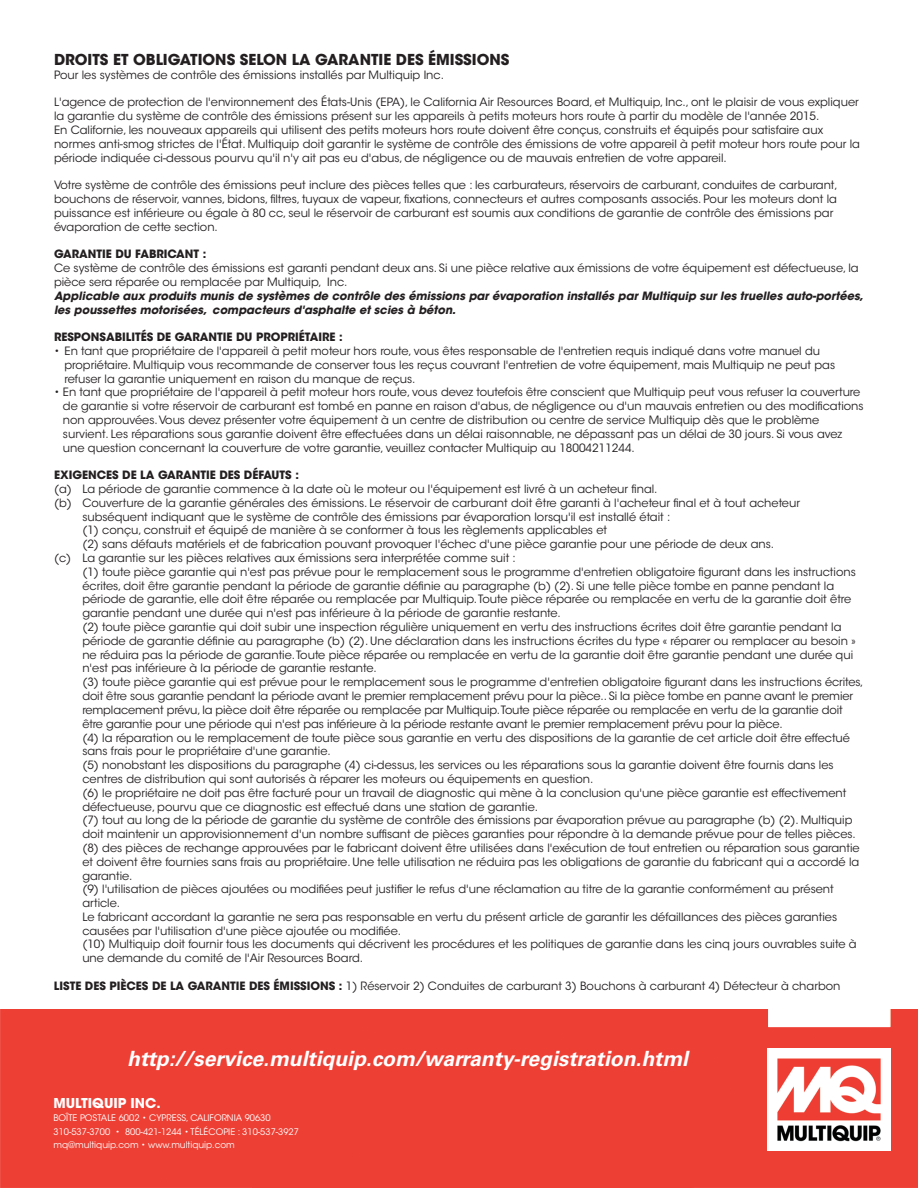
<style>
.page{position:relative;width:918px;height:1188px;background:#fff}
.page>*{position:absolute;margin:0;border:0;box-sizing:border-box;transform-origin:0 0}
.t1{font:italic 700 21px "Univers LT Std";color:#fff}
.t2{font:700 15px "ITC Avant Garde Std";color:#231f20}
.t3{font:700 13.5px "ITC Avant Garde Pro";color:#fff}
.t4{font:11.4px/13.8px "ITC Avant Garde Std";color:#231f20}
.t5{font:italic 700 11.4px/13.8px "ITC Avant Garde Std";color:#231f20}
.t6{font:700 11.4px "ITC Avant Garde Std";color:#231f20}
.t7{font:9px/13.5px "ITC Avant Garde Std";color:#fff}
.s1{font-weight:700}
</style>
<div class="page">
<div style="left:0;top:1010px;width:918px;height:178px;background:#ee3f34"></div>
<img style="left:768px;top:1049px;width:122px;height:102px">
<h2 class="t2" style="left:54px;top:50px;width:457px">DROITS ET OBLIGATIONS SELON LA GARANTIE DES ÉMISSIONS</h2>
<p class="t4" style="left:54px;top:68px;width:392px">Pour les systèmes de contrôle des émissions installés par Multiquip Inc.</p>
<p class="t4" style="left:54px;top:96px;width:808px">L'agence de protection de l'environnement des États-Unis (EPA), le California Air Resources Board, et Multiquip, Inc., ont le plaisir de vous expliquer la garantie du système de contrôle des émissions présent sur les appareils à petits moteurs hors route à partir du modèle de l'année 2015.<br>En Californie, les nouveaux appareils qui utilisent des petits moteurs hors route doivent être conçus, construits et équipés pour satisfaire aux normes anti-smog strictes de l'État. Multiquip doit garantir le système de contrôle des émissions de votre appareil à petit moteur hors route pour la période indiquée ci-dessous pourvu qu'il n'y ait pas eu d'abus, de négligence ou de mauvais entretien de votre appareil.</p>
<p class="t4" style="left:54px;top:178px;width:785px">Votre système de contrôle des émissions peut inclure des pièces telles que : les carburateurs, réservoirs de carburant, conduites de carburant, bouchons de réservoir, vannes, bidons, filtres, tuyaux de vapeur, fixations, connecteurs et autres composants associés. Pour les moteurs dont la puissance est inférieure ou égale à 80 cc, seul le réservoir de carburant est soumis aux conditions de garantie de contrôle des émissions par évaporation de cette section.</p>
<p class="t6" style="left:54px;top:247px;width:154px">GARANTIE DU FABRICANT :</p>
<p class="t4" style="left:54px;top:261px;width:806px">Ce système de contrôle des émissions est garanti pendant deux ans. Si une pièce relative aux émissions de votre équipement est défectueuse, la pièce sera réparée ou remplacée par Multiquip, Inc.</p>
<p class="t5" style="left:54px;top:289px;width:811px">Applicable aux produits munis de systèmes de contrôle des émissions par évaporation installés par Multiquip sur les truelles auto-portées, les poussettes motorisées, compacteurs d'asphalte et scies à béton.</p>
<p class="t6" style="left:54px;top:330px;width:290px">RESPONSABILITÉS DE GARANTIE DU PROPRIÉTAIRE :</p>
<p class="t4" style="left:64px;top:344px;width:772px;text-indent:-10px">• En tant que propriétaire de l'appareil à petit moteur hors route, vous êtes responsable de l'entretien requis indiqué dans votre manuel du propriétaire. Multiquip vous recommande de conserver tous les reçus couvrant l'entretien de votre équipement, mais Multiquip ne peut pas refuser la garantie uniquement en raison du manque de reçus.</p>
<p class="t4" style="left:63px;top:386px;width:802px;text-indent:-9px">• En tant que propriétaire de l'appareil à petit moteur hors route, vous devez toutefois être conscient que Multiquip peut vous refuser la couverture de garantie si votre réservoir de carburant est tombé en panne en raison d'abus, de négligence ou d'un mauvais entretien ou des modifications non approuvées. Vous devez présenter votre équipement à un centre de distribution ou centre de service Multiquip dès que le problème survient. Les réparations sous garantie doivent être effectuées dans un délai raisonnable, ne dépassant pas un délai de 30 jours. Si vous avez une question concernant la couverture de votre garantie, veuillez contacter Multiquip au 18004211244.</p>
<p class="t6" style="left:54px;top:468px;width:246px">EXIGENCES DE LA GARANTIE DES DÉFAUTS :</p>
<p class="t4" style="left:54px;top:482px;width:605px">(a) La période de garantie commence à la date où le moteur ou l'équipement est livré à un acheteur final.</p>
<p class="t4" style="left:54px;top:496px;width:748px">(b) Couverture de la garantie générales des émissions. Le réservoir de carburant doit être garanti à l'acheteur final et à tout acheteur</p>
<p class="t4" style="left:82px;top:510px;width:590px">subséquent indiquant que le système de contrôle des émissions par évaporation lorsqu'il est installé était :</p>
<p class="t4" style="left:82px;top:524px;width:526px">(1) conçu, construit et équipé de manière à se conformer à tous les règlements applicables et</p>
<p class="t4" style="left:82px;top:537px;width:693px">(2) sans défauts matériels et de fabrication pouvant provoquer l'échec d'une pièce garantie pour une période de deux ans.</p>
<p class="t4" style="left:54px;top:551px;width:463px">(c) La garantie sur les pièces relatives aux émissions sera interprétée comme suit :</p>
<p class="t4" style="left:82px;top:565px;width:775px">(1) toute pièce garantie qui n'est pas prévue pour le remplacement sous le programme d'entretien obligatoire figurant dans les instructions</p>
<p class="t4" style="left:82px;top:579px;width:753px">écrites, doit être garantie pendant la période de garantie définie au paragraphe (b) (2). Si une telle pièce tombe en panne pendant la</p>
<p class="t4" style="left:82px;top:593px;width:770px">période de garantie, elle doit être réparée ou remplacée par Multiquip. Toute pièce réparée ou remplacée en vertu de la garantie doit être</p>
<p class="t4" style="left:82px;top:606px;width:480px">garantie pendant une durée qui n'est pas inférieure à la période de garantie restante.</p>
<p class="t4" style="left:82px;top:620px;width:761px">(2) toute pièce garantie qui doit subir une inspection régulière uniquement en vertu des instructions écrites doit être garantie pendant la</p>
<p class="t4" style="left:82px;top:634px;width:775px">période de garantie définie au paragraphe (b) (2). Une déclaration dans les instructions écrites du type « réparer ou remplacer au besoin »</p>
<p class="t4" style="left:82px;top:648px;width:772px">ne réduira pas la période de garantie. Toute pièce réparée ou remplacée en vertu de la garantie doit être garantie pendant une durée qui</p>
<p class="t4" style="left:82px;top:662px;width:296px">n'est pas inférieure à la période de garantie restante.</p>
<p class="t4" style="left:82px;top:675px;width:783px">(3) toute pièce garantie qui est prévue pour le remplacement sous le programme d'entretien obligatoire figurant dans les instructions écrites,</p>
<p class="t4" style="left:82px;top:689px;width:772px">doit être sous garantie pendant la période avant le premier remplacement prévu pour la pièce.. Si la pièce tombe en panne avant le premier</p>
<p class="t4" style="left:82px;top:703px;width:762px">remplacement prévu, la pièce doit être réparée ou remplacée par Multiquip.Toute pièce réparée ou remplacée en vertu de la garantie doit</p>
<p class="t4" style="left:82px;top:717px;width:702px">être garantie pour une période qui n'est pas inférieure à la période restante avant le premier remplacement prévu pour la pièce.</p>
<p class="t4" style="left:82px;top:731px;width:769px">(4) la réparation ou le remplacement de toute pièce sous garantie en vertu des dispositions de la garantie de cet article doit être effectué</p>
<p class="t4" style="left:82px;top:744px;width:250px">sans frais pour le propriétaire d'une garantie.</p>
<p class="t4" style="left:82px;top:758px;width:753px">(5) nonobstant les dispositions du paragraphe (4) ci-dessus, les services ou les réparations sous la garantie doivent être fournis dans les</p>
<p class="t4" style="left:82px;top:772px;width:513px">centres de distribution qui sont autorisés à réparer les moteurs ou équipements en question.</p>
<p class="t4" style="left:82px;top:786px;width:766px">(6) le propriétaire ne doit pas être facturé pour un travail de diagnostic qui mène à la conclusion qu'une pièce garantie est effectivement</p>
<p class="t4" style="left:82px;top:800px;width:457px">défectueuse, pourvu que ce diagnostic est effectué dans une station de garantie.</p>
<p class="t4" style="left:82px;top:813px;width:772px">(7) tout au long de la période de garantie du système de contrôle des émissions par évaporation prévue au paragraphe (b) (2). Multiquip</p>
<p class="t4" style="left:82px;top:827px;width:775px">doit maintenir un approvisionnement d'un nombre suffisant de pièces garanties pour répondre à la demande prévue pour de telles pièces.</p>
<p class="t4" style="left:82px;top:841px;width:779px">(8) des pièces de rechange approuvées par le fabricant doivent être utilisées dans l'exécution de tout entretien ou réparation sous garantie</p>
<p class="t4" style="left:82px;top:855px;width:779px">et doivent être fournies sans frais au propriétaire. Une telle utilisation ne réduira pas les obligations de garantie du fabricant qui a accordé la</p>
<p class="t4" style="left:82px;top:869px;width:52px">garantie.</p>
<p class="t4" style="left:82px;top:882px;width:753px">(9) l'utilisation de pièces ajoutées ou modifiées peut justifier le refus d'une réclamation au titre de la garantie conformément au présent</p>
<p class="t4" style="left:82px;top:896px;width:39px">article.</p>
<p class="t4" style="left:82px;top:910px;width:756px">Le fabricant accordant la garantie ne sera pas responsable en vertu du présent article de garantir les défaillances des pièces garanties</p>
<p class="t4" style="left:82px;top:924px;width:320px">causées par l'utilisation d'une pièce ajoutée ou modifiée.</p>
<p class="t4" style="left:82px;top:937px;width:776px">(10) Multiquip doit fournir tous les documents qui décrivent les procédures et les politiques de garantie dans les cinq jours ouvrables suite à</p>
<p class="t4" style="left:82px;top:951px;width:282px">une demande du comité de l'Air Resources Board.</p>
<p class="t4" style="left:54px;top:979px;width:788px"><span class="s1">LISTE DES PIÈCES DE LA GARANTIE DES ÉMISSIONS :</span> 1) Réservoir 2) Conduites de carburant 3) Bouchons à carburant 4) Détecteur à charbon</p>
<h1 class="t1" style="left:127px;top:1046px;width:562px">http://service.multiquip.com/warranty-registration.html</h1>
<p class="t3" style="left:53px;top:1094px;width:109px">MULTIQUIP INC.</p>
<p class="t7" style="left:53px;top:1111px;width:247px">BOÎTE POSTALE 6002 • CYPRESS, CALIFORNIA 90630<br>310-537-3700 • 800-421-1244 • TÉLÉCOPIE : 310-537-3927 mq@multiquip.com • www.multiquip.com</p>
</div>
